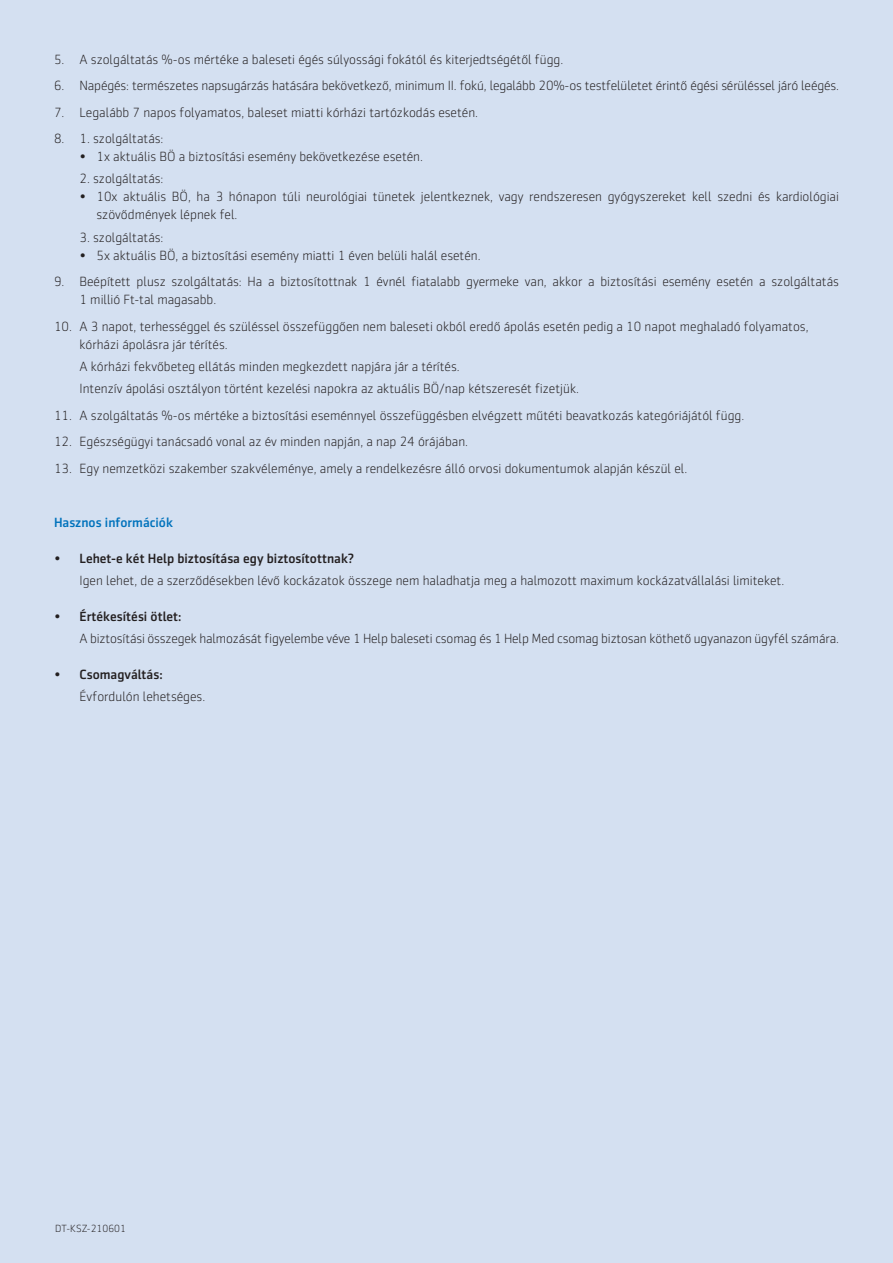
<style>
.page{position:relative;width:893px;height:1263px;background:#d4e0f1}
.page>*{position:absolute;margin:0;border:0;box-sizing:border-box;transform-origin:0 0}
.t1{font:300 13.5px/18px "Sentico Sans DT";color:#231f20}
.t2{font:500 13.5px "Sentico Sans DT";color:#231f20}
.t3{font:500 13.5px "Sentico Sans DT";color:#0072bc}
.t4{font:300 10.5px "Sentico Sans DT";color:#231f20}
</style>
<div class="page">
<p class="t1" style="left:54px;top:50px;width:511px">5. A szolgáltatás %-os mértéke a baleseti égés súlyossági fokától és kiterjedtségétől függ.</p>
<p class="t1" style="left:54px;top:77px;width:786px">6. Napégés: természetes napsugárzás hatására bekövetkező, minimum II. fokú, legalább 20%-os testfelületet érintő égési sérüléssel járó leégés.</p>
<p class="t1" style="left:54px;top:103px;width:426px">7. Legalább 7 napos folyamatos, baleset miatti kórházi tartózkodás esetén.</p>
<p class="t1" style="left:54px;top:130px;width:111px">8. 1. szolgáltatás:</p>
<p class="t1" style="left:80px;top:148px;width:345px">• 1x aktuális BÖ a biztosítási esemény bekövetkezése esetén.</p>
<p class="t1" style="left:80px;top:170px;width:85px">2. szolgáltatás:</p>
<p class="t1" style="left:97px;top:188px;width:744px;text-indent:-17px">• 10x aktuális BÖ, ha 3 hónapon túli neurológiai tünetek jelentkeznek, vagy rendszeresen gyógyszereket kell szedni és kardiológiai szövődmények lépnek fel.</p>
<p class="t1" style="left:80px;top:228px;width:85px">3. szolgáltatás:</p>
<p class="t1" style="left:80px;top:246px;width:403px">• 5x aktuális BÖ, a biztosítási esemény miatti 1 éven belüli halál esetén.</p>
<p class="t1" style="left:80px;top:273px;width:761px;text-indent:-26px">9. Beépített plusz szolgáltatás: Ha a biztosítottnak 1 évnél fiatalabb gyermeke van, akkor a biztosítási esemény esetén a szolgáltatás<br>1 millió Ft-tal magasabb.</p>
<p class="t1" style="left:80px;top:317px;width:731px;text-indent:-26px">10. A 3 napot, terhességgel és szüléssel összefüggően nem baleseti okból eredő ápolás esetén pedig a 10 napot meghaladó folyamatos, kórházi ápolásra jár térítés.</p>
<p class="t1" style="left:80px;top:355px;width:501px;line-height:22.2px">A kórházi fekvőbeteg ellátás minden megkezdett napjára jár a térítés.<br>Intenzív ápolási osztályon történt kezelési napokra az aktuális BÖ/nap kétszeresét fizetjük.</p>
<p class="t1" style="left:54px;top:406px;width:692px">11. A szolgáltatás %-os mértéke a biztosítási eseménnyel összefüggésben elvégzett műtéti beavatkozás kategóriájától függ.</p>
<p class="t1" style="left:54px;top:433px;width:416px">12. Egészségügyi tanácsadó vonal az év minden napján, a nap 24 órájában.</p>
<p class="t1" style="left:54px;top:459px;width:635px">13. Egy nemzetközi szakember szakvéleménye, amely a rendelkezésre álló orvosi dokumentumok alapján készül el.</p>
<p class="t3" style="left:54px;top:514px;width:121px">Hasznos információk</p>
<p class="t2" style="left:54px;top:550px;width:302px">• Lehet-e két Help biztosítása egy biztosítottnak?</p>
<p class="t1" style="left:80px;top:571px;width:706px">Igen lehet, de a szerződésekben lévő kockázatok összege nem haladhatja meg a halmozott maximum kockázatvállalási limiteket.</p>
<p class="t2" style="left:54px;top:609px;width:129px">• Értékesítési ötlet:</p>
<p class="t1" style="left:80px;top:630px;width:761px">A biztosítási összegek halmozását figyelembe véve 1 Help baleseti csomag és 1 Help Med csomag biztosan köthető ugyanazon ügyfél számára.</p>
<p class="t2" style="left:54px;top:667px;width:110px">• Csomagváltás:</p>
<p class="t1" style="left:80px;top:688px;width:127px">Évfordulón lehetséges.</p>
<p class="t4" style="left:55px;top:1223px;width:72px">DT-KSZ-210601</p>
</div>
